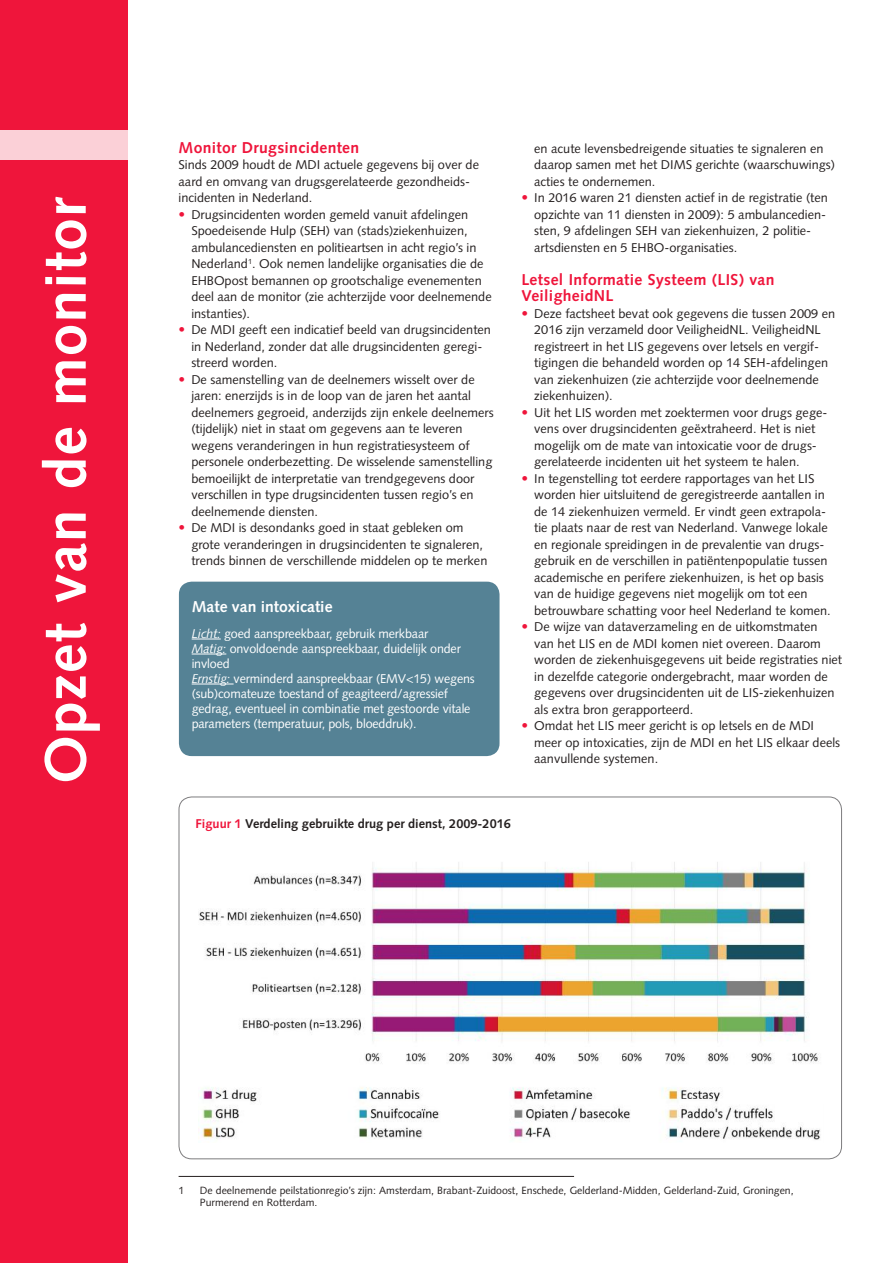
<style>
.page{position:relative;width:893px;height:1263px;background:#fff}
.page>*{position:absolute;margin:0;border:0;box-sizing:border-box;transform-origin:0 0}
.t1{font:700 58.5px "Syntax LT Std";letter-spacing:.02em;color:#fff}
.t2{font:700 15.75px/16.5px "Syntax LT Std";letter-spacing:.02em;color:#ef153b}
.t3{font:700 15.75px "Syntax LT Std";color:#fff}
.t4{font:12.75px/16.5px "Syntax LT Std";color:#241f1f}
.t5{font:12.75px/15px "Syntax LT Std";letter-spacing:-.01em;color:#fff}
.t6{font:700 12.75px "Syntax LT Std";color:#241f1f}
.t7{font:10.5px/12px "Syntax LT Std";color:#241f1f}
.s1{font-size:13.5px;color:#ef153b}
.s2{font-style:italic}
.s3{color:#ef153b}
</style>
<div class="page">
<div style="left:0;top:0;width:128px;height:1263px;background:#ef153b"></div>
<div style="left:0;top:130px;width:128px;height:29px;background:#fbd0d7"></div>
<img style="left:199px;top:862px;width:621px;height:278px">
<hr style="left:179px;top:1176px;width:395px;height:1px;background:#241f1f">
<div style="left:179px;top:582px;width:321px;height:174px;background:#558295;border-radius:13px"></div>
<svg style="left:192px;top:639px;width:29px;height:1px"></svg>
<hr style="left:192px;top:654px;width:34px;height:1px;background:#fff">
<hr style="left:192px;top:684px;width:42px;height:1px;background:#fff">
<h1 class="t1" style="left:32px;top:784px;width:588px;rotate:-90deg">Opzet van de monitor</h1>
<p class="t2" style="left:179px;top:139px;width:182px">Monitor Drugsincidenten</p>
<p class="t4" style="left:179px;top:156px;width:302px">Sinds 2009 houdt de MDI actuele gegevens bij over de aard en omvang van drugsgerelateerde gezondheids&shy;incidenten in Nederland.</p>
<p class="t4" style="left:191px;top:206px;width:302px;text-indent:-13px"><span class="s1">•</span> Drugsincidenten worden gemeld vanuit afdelingen Spoedeisende Hulp (SEH) van (stads)ziekenhuizen, ambulancediensten en politieartsen in acht regio’s in Nederland<sup>1</sup>. Ook nemen landelijke organisaties die de EHBOpost bemannen op grootschalige evenementen deel aan de monitor (zie achterzijde voor deelnemende instanties).</p>
<p class="t4" style="left:191px;top:321px;width:301px;text-indent:-13px"><span class="s1">•</span> De MDI geeft een indicatief beeld van drugsincidenten in Nederland, zonder dat alle drugsincidenten geregi&shy;streerd worden.</p>
<p class="t4" style="left:191px;top:371px;width:304px;text-indent:-13px"><span class="s1">•</span> De samenstelling van de deelnemers wisselt over de jaren: enerzijds is in de loop van de jaren het aantal deelnemers gegroeid, anderzijds zijn enkele deelnemers (tijdelijk) niet in staat om gegevens aan te leveren wegens veranderingen in hun registratiesysteem of personele onderbezetting. De wisselende samenstelling bemoeilijkt de interpretatie van trendgegevens door verschillen in type drugsincidenten tussen regio’s en deelnemende diensten.</p>
<p class="t4" style="left:191px;top:519px;width:298px;text-indent:-13px"><span class="s1">•</span> De MDI is desondanks goed in staat gebleken om grote veranderingen in drugsincidenten te signaleren, trends binnen de verschillende middelen op te merken</p>
<p class="t3" style="left:192px;top:598px;width:142px">Mate van intoxicatie</p>
<p class="t5" style="left:192px;top:626px;width:285px"><span class="s2">Licht:</span> goed aanspreekbaar, gebruik merkbaar<br><span class="s2">Matig:</span> onvoldoende aanspreekbaar, duidelijk onder invloed<br><span class="s2">Ernstig:</span> verminderd aanspreekbaar (EMV&lt;15) wegens (sub)comateuze toestand of geagiteerd/agressief gedrag, eventueel in combinatie met gestoorde vitale parameters (temperatuur, pols, bloeddruk).</p>
<p class="t4" style="left:534px;top:140px;width:302px">en acute levensbedreigende situaties te signaleren en daarop samen met het DIMS gerichte (waarschuwings) acties te ondernemen.</p>
<p class="t4" style="left:534px;top:189px;width:295px;text-indent:-13px"><span class="s1">•</span> In 2016 waren 21 diensten actief in de registratie (ten opzichte van 11 diensten in 2009): 5 ambulancedien&shy;sten, 9 afdelingen SEH van ziekenhuizen, 2 politie&shy;artsdiensten en 5 EHBO-organisaties.</p>
<p class="t2" style="left:521px;top:271px;width:255px">Letsel Informatie Systeem (LIS) van<br>VeiligheidNL</p>
<p class="t4" style="left:534px;top:305px;width:303px;text-indent:-13px"><span class="s1">•</span> Deze factsheet bevat ook gegevens die tussen 2009 en 2016 zijn verzameld door VeiligheidNL. VeiligheidNL registreert in het LIS gegevens over letsels en vergif&shy;tigingen die behandeld worden op 14 SEH-afdelingen van ziekenhuizen (zie achterzijde voor deelnemende ziekenhuizen).</p>
<p class="t4" style="left:534px;top:404px;width:295px;text-indent:-13px"><span class="s1">•</span> Uit het LIS worden met zoektermen voor drugs gege&shy;vens over drugsincidenten geëxtraheerd. Het is niet mogelijk om de mate van intoxicatie voor de drugs&shy;gerelateerde incidenten uit het systeem te halen.</p>
<p class="t4" style="left:534px;top:470px;width:298px;text-indent:-13px"><span class="s1">•</span> In tegenstelling tot eerdere rapportages van het LIS worden hier uitsluitend de geregistreerde aantallen in de 14 ziekenhuizen vermeld. Er vindt geen extrapola&shy;tie plaats naar de rest van Nederland. Vanwege lokale en regionale spreidingen in de prevalentie van drugs&shy;gebruik en de verschillen in patiëntenpopulatie tussen academische en perifere ziekenhuizen, is het op basis van de huidige gegevens niet mogelijk om tot een betrouwbare schatting voor heel Nederland te komen.</p>
<p class="t4" style="left:534px;top:618px;width:309px;text-indent:-13px"><span class="s1">•</span> De wijze van dataverzameling en de uitkomstmaten<br>van het LIS en de MDI komen niet overeen. Daarom worden de ziekenhuisgegevens uit beide registraties niet in dezelfde categorie ondergebracht, maar worden de gegevens over drugsincidenten uit de LIS-ziekenhuizen als extra bron gerapporteerd.</p>
<p class="t4" style="left:534px;top:717px;width:308px;text-indent:-13px"><span class="s1">•</span> Omdat het LIS meer gericht is op letsels en de MDI meer op intoxicaties, zijn de MDI en het LIS elkaar deels</p>
<p class="t4" style="left:534px;top:750px;width:125px">aanvullende systemen.</p>
<p class="t6" style="left:196px;top:816px;width:317px"><span class="s3">Figuur 1</span> Verdeling gebruikte drug per dienst, 2009-2016</p>
<p class="t7" style="left:179px;top:1184px;width:7px">1</p>
<p class="t7" style="left:200px;top:1184px;width:595px">De deelnemende peilstationregio’s zijn: Amsterdam, Brabant-Zuidoost, Enschede, Gelderland-Midden, Gelderland-Zuid, Groningen,<br>Purmerend en Rotterdam.</p>
</div>
